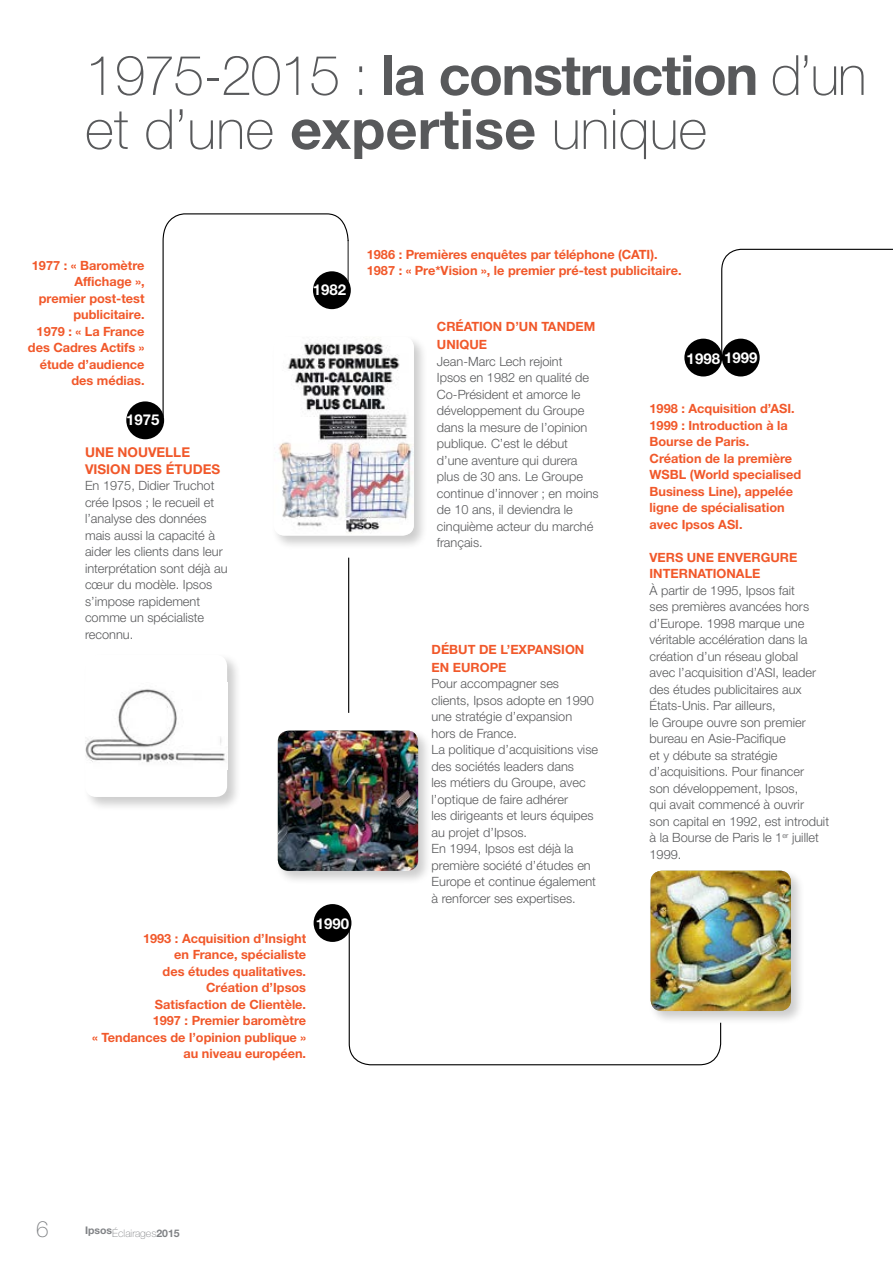
<style>
.page{position:relative;width:893px;height:1263px;background:#fff}
.page>*{position:absolute;margin:0;border:0;box-sizing:border-box;transform-origin:0 0}
.t1{font:100 55.5px/54px "Helvetica Neue LTW1 G";color:#58595b}
.t2{font:100 22.5px "Helvetica Neue LTW1 G";color:#808285}
.t3{font:700 15px "Helvetica Neue LTW1 G";color:#fff}
.t4{font:700 13.5px "Helvetica Neue LTW1 G";color:#f1582a}
.t5{font:300 12.75px/16.5px "Helvetica Neue LTW1 G";color:#58595b}
.t6{font:700 12.75px/16.5px "Helvetica Neue LTW1 G";color:#f1582a}
.t7{font:100 10.5px "Helvetica Neue LTW1 G";color:#808285}
.s1{font-weight:700}
</style>
<div class="page">
<svg style="left:348px;top:927px;width:374px;height:139px"></svg>
<svg style="left:721px;top:248px;width:172px;height:105px"></svg>
<div style="left:83px;top:653px;width:158px;height:158px;background:#000;opacity:.2"></div>
<div style="left:85px;top:655px;width:142px;height:142px;background:#fff;border-radius:11px"></div>
<img style="left:85px;top:689px;width:141px;height:74px">
<div style="left:275px;top:729px;width:158px;height:156px;background:#000;opacity:.2"></div>
<img style="left:278px;top:730px;width:140px;height:141px">
<div style="left:271px;top:335px;width:158px;height:214px;background:#000;opacity:.2"></div>
<img style="left:274px;top:336px;width:140px;height:199px">
<div style="left:648px;top:869px;width:158px;height:156px;background:#000;opacity:.2"></div>
<img style="left:651px;top:871px;width:140px;height:140px">
<svg style="left:162px;top:213px;width:187px;height:205px"></svg>
<div style="left:126px;top:401px;width:38px;height:38px;background:#000;border-radius:50%"></div>
<div style="left:313px;top:271px;width:38px;height:38px;background:#000;border-radius:50%"></div>
<div style="left:314px;top:904px;width:37px;height:38px;background:#000;border-radius:50%"></div>
<div style="left:684px;top:339px;width:38px;height:37px;background:#000;border-radius:50%"></div>
<div style="left:722px;top:339px;width:38px;height:37px;background:#000;border-radius:50%"></div>
<hr style="left:348px;top:558px;width:1px;height:155px;background:#000">
<hr style="left:348px;top:240px;width:1px;height:41px;background:#000">
<h1 class="t1" style="left:85px;top:48px;width:783px">1975-2015 : <span class="s1">la construction</span> d’un et d’une <span class="s1">expertise</span> unique</h1>
<p class="t6" style="left:28px;top:257px;width:118px;text-align:right">1977 : « Baromètre<br>Affichage », premier post-test publicitaire.<br>1979 : « La France des Cadres Actifs » étude d’audience des médias.</p>
<p class="t6" style="left:367px;top:246px;width:316px">1986 : Premières enquêtes par téléphone (CATI).<br>1987 : « Pre*Vision », le premier pré-test publicitaire.</p>
<p class="t3" style="left:313px;top:281px;width:35px">1982</p>
<p class="t6" style="left:437px;top:318px;width:27px">Créati</p>
<p class="t6" style="left:437px;top:317px;width:115px;line-height:18px;text-indent:46px">on d’un tandem unique</p>
<p class="t5" style="left:437px;top:353px;width:163px">Jean-Marc Lech rejoint<br>Ipsos en 1982 en qualité de<br>Co-Président et amorce le développement du Groupe dans la mesure de l’opinion publique. C’est le début d’une aventure qui durera plus de 30 ans. Le Groupe continue d’innover ; en moins de 10 ans, il deviendra le cinquième acteur du marché français.</p>
<p class="t3" style="left:687px;top:348px;width:72px">1998 1999</p>
<p class="t6" style="left:649px;top:400px;width:153px">1998 : Acquisition d’ASI.<br>1999 : Introduction à la<br>Bourse de Paris.<br>Création de la première<br>WSBL (World specialised<br>Business Line), appelée ligne de spécialisation avec Ipsos ASI.</p>
<p class="t3" style="left:126px;top:411px;width:35px">1975</p>
<p class="t4" style="left:85px;top:444px;width:11px">Une</p>
<p class="t4" style="left:118px;top:444px;width:40px">nouvelle</p>
<p class="t4" style="left:85px;top:461px;width:8px">visi</p>
<p class="t4" style="left:110px;top:461px;width:35px">on des</p>
<p class="t4" style="left:166px;top:461px;width:37px">études</p>
<p class="t5" style="left:85px;top:477px;width:144px">En 1975, Didier Truchot crée Ipsos ; le recueil et l’analyse des données mais aussi la capacité à aider les clients dans leur interprétation sont déjà au cœur du modèle. Ipsos s’impose rapidement comme un spécialiste reconnu.</p>
<p class="t6" style="left:649px;top:549px;width:149px">VERS UNE ENVERGURE<br>INTERNATIONALE</p>
<p class="t5" style="left:649px;top:582px;width:181px">À partir de 1995, Ipsos fait<br>ses premières avancées hors d’Europe. 1998 marque une véritable accélération dans la création d’un réseau global<br>avec l’acquisition d’ASI, leader des études publicitaires aux<br>États-Unis. Par ailleurs,<br>le Groupe ouvre son premier bureau en Asie-Pacifique<br>et y débute sa stratégie d’acquisitions. Pour financer<br>son développement, Ipsos,<br>qui avait commencé à ouvrir<br>son capital en 1992, est introduit à la Bourse de Paris le 1<sup>er</sup> juillet<br>1999.</p>
<p class="t6" style="left:432px;top:641px;width:104px">Début de l’expansi</p>
<p class="t6" style="left:565px;top:641px;width:19px">on</p>
<p class="t6" style="left:432px;top:659px;width:67px">en Europe</p>
<p class="t5" style="left:432px;top:676px;width:168px">Pour accompagner ses clients, Ipsos adopte en 1990 une stratégie d’expansion hors de France.<br>La politique d’acquisitions vise des sociétés leaders dans<br>les métiers du Groupe, avec l’optique de faire adhérer<br>les dirigeants et leurs équipes au projet d’Ipsos.<br>En 1994, Ipsos est déjà la première société d’études en<br>Europe et continue également à renforcer ses expertises.</p>
<p class="t6" style="left:92px;top:930px;width:215px;text-align:right">1993 : Acquisition d’Insight<br>en France, spécialiste<br>des études qualitatives.<br>Création d’Ipsos<br>Satisfaction de Clientèle.<br>1997 : Premier baromètre<br>« Tendances de l’opinion publique » au niveau européen.</p>
<p class="t3" style="left:316px;top:914px;width:35px">1990</p>
<h2 class="t2" style="left:36px;top:1215px;width:14px">6</h2>
<p class="t7" style="left:85px;top:1227px;width:96px"><sup>Ipsos</sup>éclairages<span class="s1">2015</span></p>
</div>
